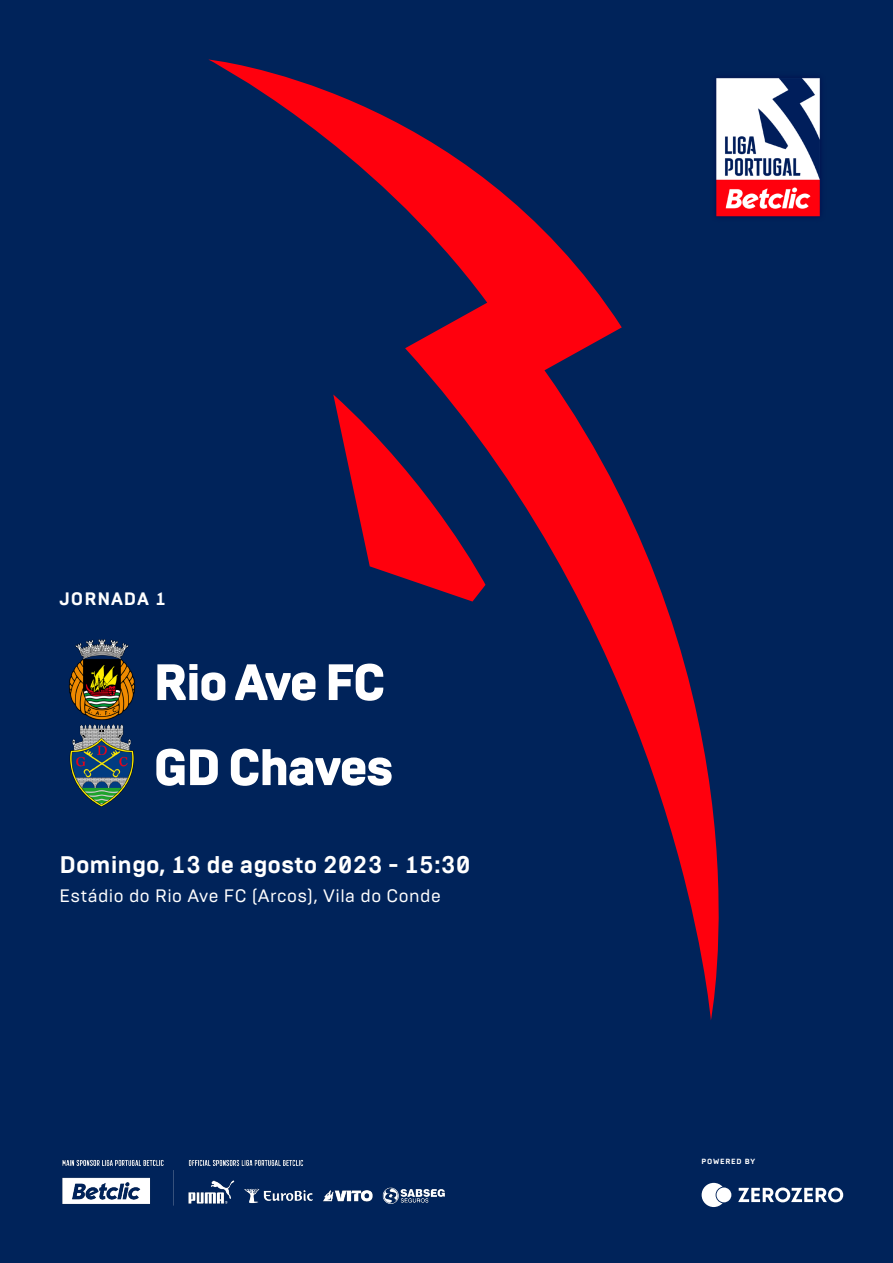
<style>
.page{position:relative;width:893px;height:1263px;background:#00235a}
.page>*{position:absolute;margin:0;border:0;box-sizing:border-box;transform-origin:0 0}
.nome_equipas{font:900 51px "Brutal Type";letter-spacing:-.05em;color:#fff}
.data_jogo{font:700 24px "Brutal Type";color:#fff}
.estadio_jogo{font:18px "Brutal Type";letter-spacing:.025em;color:#fff}
.jogo_fase{font:700 18px "Brutal Type";letter-spacing:.05em;color:#fff}
.legenda_sponsor{font:700 7.5px "Brutal Type";letter-spacing:.1em;color:#fff}
</style>
<div class="page">
<svg style="left:209px;top:60px;width:510px;height:960px"></svg>
<svg style="left:333px;top:394px;width:152px;height:207px"></svg>
<img style="left:68px;top:639px;width:67px;height:168px">
<img style="left:702px;top:60px;width:119px;height:174px">
<img style="left:62px;top:1159px;width:383px;height:47px">
<svg style="left:738px;top:1187px;width:105px;height:15px"></svg>
<svg style="left:702px;top:1183px;width:20px;height:24px"></svg>
<div style="left:716px;top:1187px;width:15px;height:15px;background:#fff;border-radius:50%"></div>
<p class="jogo_fase" style="left:60px;top:587px;width:108px">JORNADA 1</p>
<p class="nome_equipas" style="left:153px;top:650px;width:234px">Rio Ave FC</p>
<p class="nome_equipas" style="left:153px;top:736px;width:243px">GD Chaves</p>
<p class="data_jogo" style="left:60px;top:850px;width:412px">Domingo, 13 de agosto 2023 - 15:30</p>
<p class="estadio_jogo" style="left:60px;top:885px;width:383px">Estádio do Rio Ave FC (Arcos), Vila do Conde</p>
<p class="legenda_sponsor" style="left:702px;top:1157px;width:55px">POWERED BY</p>
</div>
